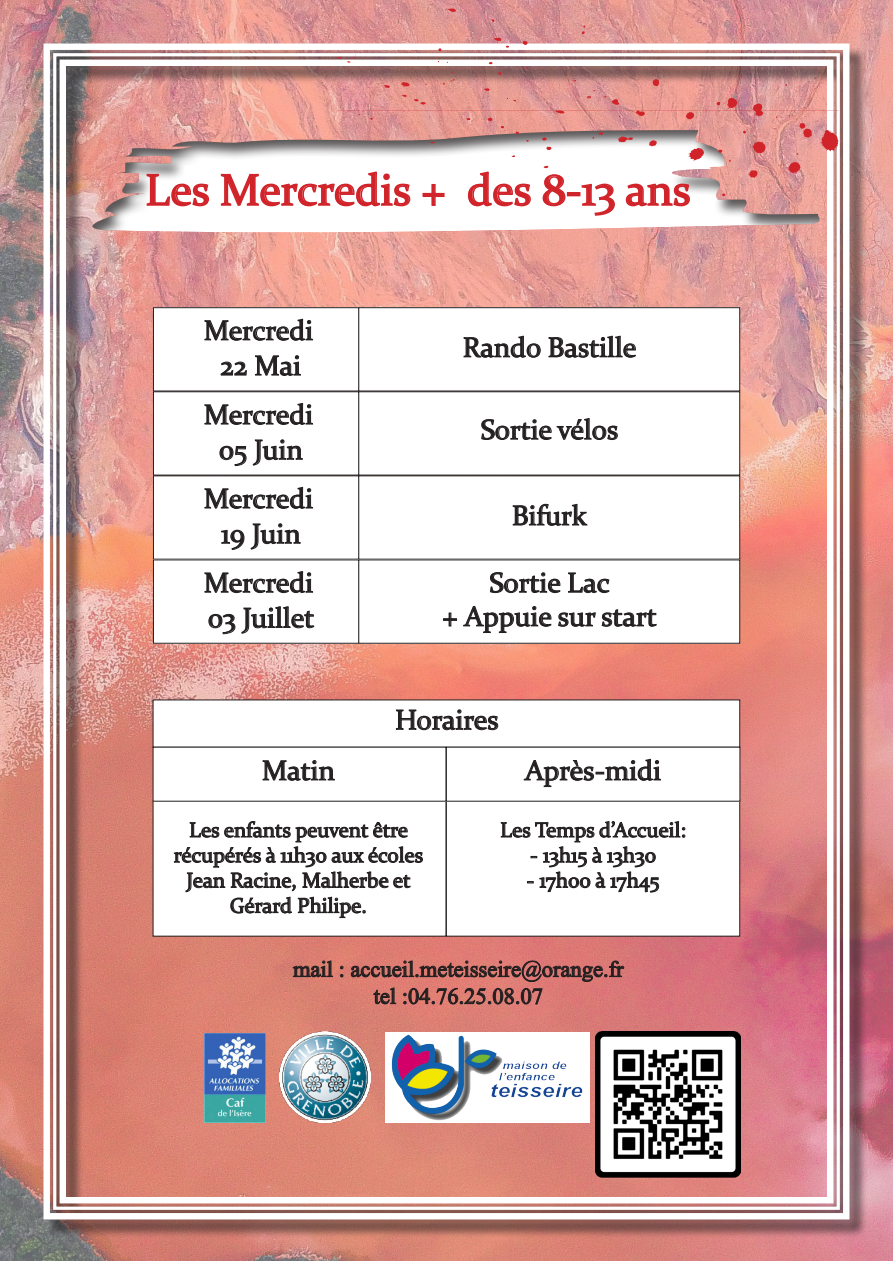
<style>
.page{position:relative;width:893px;height:1263px;background:#fff}
.page>*{position:absolute;margin:0;border:0;box-sizing:border-box;transform-origin:0 0}
.t1{font:44.4px "Constantia";color:#d1232a}
.t2{font:28.05px "Constantia";color:#231f20}
.t3{font:22.5px "Times New Roman";color:#231f20}
.t4{font:21px/25.2px "Constantia";color:#231f20;text-align:center}
</style>
<div class="page">
<img style="left:0;top:0;width:893px;height:1260px">
<div style="left:46px;top:46px;width:822px;height:1192px;background:#231f20;opacity:.75"></div>
<img style="left:40px;top:40px;width:813px;height:1183px">
<div style="left:60px;top:60px;width:773px;height:1143px;border:6px solid #fff"></div>
<svg style="left:292px;top:960px;width:41px;height:21px"></svg>
<svg style="left:340px;top:965px;width:4px;height:13px"></svg>
<svg style="left:350px;top:960px;width:275px;height:45px"></svg>
<div style="left:91px;top:130px;width:730px;height:105px;background:#231f20;opacity:.75"></div>
<svg style="left:145px;top:173px;width:65px;height:34px"></svg>
<svg style="left:220px;top:171px;width:191px;height:36px"></svg>
<svg style="left:422px;top:183px;width:23px;height:24px"></svg>
<svg style="left:582px;top:26px;width:4px;height:8px"></svg>
<svg style="left:358px;top:111px;width:5px;height:4px"></svg>
<svg style="left:336px;top:55px;width:20px;height:8px"></svg>
<svg style="left:438px;top:48px;width:4px;height:3px"></svg>
<svg style="left:381px;top:83px;width:9px;height:5px"></svg>
<svg style="left:443px;top:79px;width:12px;height:6px"></svg>
<svg style="left:401px;top:82px;width:9px;height:5px"></svg>
<svg style="left:402px;top:95px;width:24px;height:9px"></svg>
<svg style="left:446px;top:9px;width:10px;height:3px"></svg>
<svg style="left:466px;top:30px;width:6px;height:7px"></svg>
<svg style="left:494px;top:38px;width:15px;height:10px"></svg>
<svg style="left:522px;top:41px;width:6px;height:4px"></svg>
<svg style="left:752px;top:103px;width:12px;height:14px"></svg>
<svg style="left:463px;top:62px;width:241px;height:388px"></svg>
<svg style="left:718px;top:149px;width:4px;height:4px"></svg>
<svg style="left:722px;top:193px;width:4px;height:3px"></svg>
<svg style="left:743px;top:129px;width:5px;height:5px"></svg>
<svg style="left:748px;top:170px;width:9px;height:8px"></svg>
<svg style="left:752px;top:142px;width:15px;height:12px"></svg>
<svg style="left:788px;top:162px;width:13px;height:11px"></svg>
<svg style="left:799px;top:123px;width:14px;height:15px"></svg>
<svg style="left:820px;top:130px;width:19px;height:21px"></svg>
<svg style="left:716px;top:98px;width:22px;height:13px"></svg>
<img style="left:595px;top:1032px;width:145px;height:147px">
<p class="t1" style="left:145px;top:160px;width:547px">Les Mercredis + des 8-13 ans</p>
<p class="t2" style="left:204px;top:311px;width:111px">Mercredi</p>
<p class="t2" style="left:220px;top:346px;width:82px">22 Mai</p>
<p class="t2" style="left:204px;top:395px;width:111px">Mercredi</p>
<p class="t2" style="left:219px;top:431px;width:85px">05 Juin</p>
<p class="t2" style="left:204px;top:479px;width:111px">Mercredi</p>
<p class="t2" style="left:221px;top:515px;width:81px">19 Juin</p>
<p class="t2" style="left:204px;top:564px;width:111px">Mercredi</p>
<p class="t2" style="left:208px;top:599px;width:108px">03 Juillet</p>
<p class="t2" style="left:463px;top:328px;width:175px">Rando Bastille</p>
<p class="t2" style="left:481px;top:410px;width:139px">Sortie vélos</p>
<p class="t2" style="left:512px;top:496px;width:76px">Bifurk</p>
<p class="t2" style="left:489px;top:564px;width:122px">Sortie Lac</p>
<p class="t2" style="left:442px;top:597px;width:216px">+ Appuie sur start</p>
<p class="t2" style="left:395px;top:701px;width:105px">Horaires</p>
<p class="t2" style="left:262px;top:751px;width:74px">Matin</p>
<p class="t2" style="left:525px;top:751px;width:138px">Après-midi</p>
<p class="t4" style="left:174px;top:816px;width:251px">Les enfants peuvent être récupérés à 11h30 aux écoles<br>Jean Racine, Malherbe et<br>Gérard Philipe.</p>
<p class="t4" style="left:500px;top:816px;width:187px">Les Temps d’Accueil:</p>
<p class="t4" style="left:530px;top:841px;width:127px">- 13h15 à 13h30</p>
<p class="t4" style="left:527px;top:867px;width:134px">- 17h00 à 17h45</p>
<p class="t3" style="left:293px;top:953px;width:332px">mail : accueil.meteisseire@orange.fr</p>
<p class="t3" style="left:374px;top:980px;width:171px">tel :04.76.25.08.07</p>
</div>
